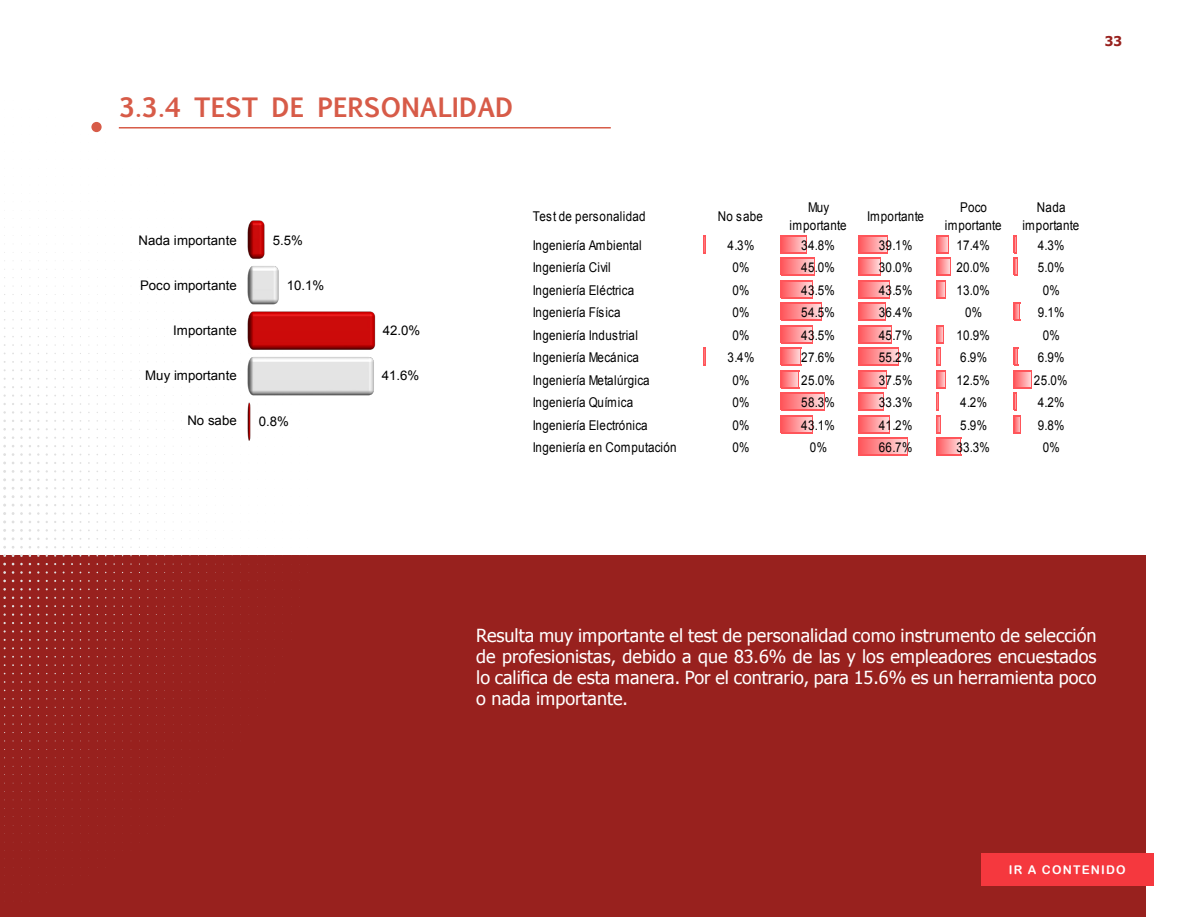
<style>
.page{position:relative;width:1188px;height:918px;background:#fff}
.page>*{position:absolute;margin:0;border:0;box-sizing:border-box;transform-origin:0 0}
.TITULOS{font:700 25.5px "Euphemia UCAS";color:#d75b48}
.t1{font:18px/21px "Tahoma";color:#fff;text-align:justify}
.t2{font:13.5px/18px "Arial";letter-spacing:.025em;color:#000;text-align:center;scale:.86 1}
.t3{font:700 13.5px "Tahoma";color:#98211e}
.t4{font:13.2px "Arial";color:#000}
.t5{font:12px "Arial Rounded MT Bold";letter-spacing:.1em;color:#fff}
</style>
<div class="page">
<div style="left:0;top:556px;width:1145px;height:361px;background:#98211e"></div>
<svg style="left:3px;top:428px;width:3px;height:11px"></svg>
<svg style="left:3px;top:470px;width:3px;height:11px"></svg>
<svg style="left:12px;top:470px;width:2px;height:11px"></svg>
<svg style="left:3px;top:487px;width:3px;height:11px"></svg>
<svg style="left:12px;top:487px;width:2px;height:11px"></svg>
<svg style="left:20px;top:487px;width:3px;height:11px"></svg>
<svg style="left:29px;top:487px;width:2px;height:11px"></svg>
<svg style="left:12px;top:504px;width:2px;height:11px"></svg>
<svg style="left:3px;top:504px;width:3px;height:19px"></svg>
<svg style="left:3px;top:529px;width:3px;height:11px"></svg>
<svg style="left:12px;top:529px;width:2px;height:11px"></svg>
<svg style="left:20px;top:529px;width:3px;height:11px"></svg>
<svg style="left:3px;top:546px;width:3px;height:11px"></svg>
<svg style="left:12px;top:546px;width:2px;height:11px"></svg>
<svg style="left:20px;top:546px;width:3px;height:11px"></svg>
<hr style="left:119px;top:127px;width:492px;height:2px;background:#d75b48">
<div style="left:91px;top:122px;width:11px;height:10px;background:#d75b48;border-radius:50%"></div>
<img style="left:247px;top:220px;width:129px;height:221px">
<svg style="left:703px;top:235px;width:3px;height:18px"></svg>
<svg style="left:781px;top:235px;width:26px;height:18px"></svg>
<div style="left:858px;top:235px;width:30px;height:18px;background:linear-gradient(to right,#ff5257,#ffddde)"></div>
<hr style="left:858px;top:235px;width:30px;height:1px;background:#ff555a">
<hr style="left:858px;top:252px;width:30px;height:1px;background:#ff555a">
<svg style="left:858px;top:236px;width:1px;height:16px"></svg>
<svg style="left:887px;top:236px;width:1px;height:16px"></svg>
<svg style="left:782px;top:259px;width:32px;height:16px"></svg>
<hr style="left:781px;top:258px;width:34px;height:1px;background:#ff555a">
<hr style="left:781px;top:275px;width:34px;height:1px;background:#ff555a">
<svg style="left:781px;top:259px;width:1px;height:16px"></svg>
<svg style="left:814px;top:259px;width:1px;height:16px"></svg>
<svg style="left:1014px;top:235px;width:4px;height:41px"></svg>
<div style="left:781px;top:280px;width:32px;height:18px;background:linear-gradient(to right,#ff555a,#ffdbdd)"></div>
<hr style="left:781px;top:280px;width:32px;height:1px;background:#ff555a">
<hr style="left:781px;top:297px;width:32px;height:1px;background:#ff555a">
<svg style="left:781px;top:281px;width:1px;height:16px"></svg>
<svg style="left:812px;top:281px;width:1px;height:16px"></svg>
<svg style="left:881px;top:281px;width:9px;height:16px"></svg>
<hr style="left:858px;top:280px;width:32px;height:1px;background:#ff555a">
<hr style="left:858px;top:297px;width:32px;height:1px;background:#ff555a">
<svg style="left:858px;top:258px;width:23px;height:39px"></svg>
<svg style="left:936px;top:235px;width:15px;height:63px"></svg>
<svg style="left:782px;top:304px;width:39px;height:16px"></svg>
<hr style="left:781px;top:303px;width:41px;height:1px;background:#ff555a">
<hr style="left:781px;top:320px;width:41px;height:1px;background:#ff555a">
<svg style="left:781px;top:304px;width:1px;height:16px"></svg>
<svg style="left:821px;top:304px;width:1px;height:16px"></svg>
<svg style="left:1014px;top:303px;width:6px;height:18px"></svg>
<div style="left:781px;top:325px;width:32px;height:18px;background:linear-gradient(to right,#ff555a,#ffdbdd)"></div>
<hr style="left:781px;top:325px;width:32px;height:1px;background:#ff555a">
<hr style="left:781px;top:342px;width:32px;height:1px;background:#ff555a">
<svg style="left:781px;top:326px;width:1px;height:16px"></svg>
<svg style="left:812px;top:326px;width:1px;height:16px"></svg>
<hr style="left:858px;top:342px;width:34px;height:1px;background:#ff555a">
<svg style="left:858px;top:303px;width:34px;height:39px"></svg>
<svg style="left:703px;top:348px;width:3px;height:18px"></svg>
<svg style="left:890px;top:349px;width:8px;height:16px"></svg>
<hr style="left:858px;top:348px;width:41px;height:1px;background:#ff555a">
<hr style="left:858px;top:365px;width:41px;height:1px;background:#ff555a">
<svg style="left:898px;top:349px;width:1px;height:16px"></svg>
<svg style="left:781px;top:348px;width:20px;height:40px"></svg>
<svg style="left:782px;top:394px;width:42px;height:16px"></svg>
<hr style="left:781px;top:393px;width:44px;height:1px;background:#ff555a">
<hr style="left:781px;top:410px;width:44px;height:1px;background:#ff555a">
<svg style="left:781px;top:394px;width:1px;height:16px"></svg>
<svg style="left:824px;top:394px;width:1px;height:16px"></svg>
<div style="left:781px;top:415px;width:32px;height:18px;background:linear-gradient(to right,#ff555a,#ffdbdd)"></div>
<hr style="left:781px;top:415px;width:32px;height:1px;background:#ff555a">
<hr style="left:781px;top:432px;width:32px;height:1px;background:#ff555a">
<svg style="left:781px;top:416px;width:1px;height:16px"></svg>
<svg style="left:812px;top:416px;width:1px;height:16px"></svg>
<div style="left:858px;top:415px;width:32px;height:18px;background:#ff555a"></div>
<svg style="left:858px;top:349px;width:32px;height:83px"></svg>
<svg style="left:1014px;top:348px;width:18px;height:85px"></svg>
<svg style="left:859px;top:439px;width:48px;height:16px"></svg>
<hr style="left:858px;top:438px;width:50px;height:1px;background:#ff555a">
<hr style="left:858px;top:455px;width:50px;height:1px;background:#ff555a">
<svg style="left:858px;top:439px;width:1px;height:16px"></svg>
<svg style="left:907px;top:439px;width:1px;height:16px"></svg>
<svg style="left:936px;top:325px;width:25px;height:131px"></svg>
<div style="left:981px;top:853px;width:173px;height:33px;background:#f5383e"></div>
<p class="TITULOS" style="left:119px;top:88px;width:396px">3.3.4 TEST DE PERSONALIDAD</p>
<p class="t3" style="left:1105px;top:31px;width:19px">33</p>
<p class="t4" style="left:139px;top:231px;width:100px">Nada importante</p>
<p class="t4" style="left:273px;top:232px;width:32px">5.5%</p>
<p class="t4" style="left:140px;top:277px;width:98px">Poco importante</p>
<p class="t4" style="left:287px;top:277px;width:39px">10.1%</p>
<p class="t4" style="left:173px;top:322px;width:65px">Importante</p>
<p class="t4" style="left:383px;top:322px;width:39px">42.0%</p>
<p class="t4" style="left:145px;top:367px;width:93px">Muy importante</p>
<p class="t4" style="left:382px;top:367px;width:39px">41.6%</p>
<p class="t4" style="left:187px;top:412px;width:51px">No sabe</p>
<p class="t4" style="left:259px;top:412px;width:32px">0.8%</p>
<p class="t2" style="left:533px;top:207px;width:133px">Test de personalidad</p>
<p class="t2" style="left:718px;top:207px;width:54px">No sabe</p>
<p class="t2" style="left:790px;top:198px;width:68px">Muy importante</p>
<p class="t2" style="left:867px;top:207px;width:68px">Importante</p>
<p class="t2" style="left:945px;top:198px;width:68px">Poco importante</p>
<p class="t2" style="left:1022px;top:198px;width:68px">Nada importante</p>
<p class="t2" style="left:533px;top:236px;width:128px">Ingeniería Ambiental</p>
<p class="t2" style="left:728px;top:236px;width:33px">4.3%</p>
<p class="t2" style="left:801px;top:236px;width:41px">34.8%</p>
<p class="t2" style="left:879px;top:236px;width:41px">39.1%</p>
<p class="t2" style="left:956px;top:236px;width:41px">17.4%</p>
<p class="t2" style="left:1038px;top:236px;width:33px">4.3%</p>
<p class="t2" style="left:533px;top:259px;width:92px">Ingeniería Civil</p>
<p class="t2" style="left:732px;top:259px;width:21px">0%</p>
<p class="t2" style="left:801px;top:259px;width:41px">45.0%</p>
<p class="t2" style="left:879px;top:259px;width:41px">30.0%</p>
<p class="t2" style="left:956px;top:259px;width:41px">20.0%</p>
<p class="t2" style="left:1038px;top:259px;width:33px">5.0%</p>
<p class="t2" style="left:533px;top:281px;width:119px">Ingeniería Eléctrica</p>
<p class="t2" style="left:732px;top:281px;width:21px">0%</p>
<p class="t2" style="left:801px;top:281px;width:41px">43.5%</p>
<p class="t2" style="left:879px;top:281px;width:41px">43.5%</p>
<p class="t2" style="left:956px;top:281px;width:41px">13.0%</p>
<p class="t2" style="left:1043px;top:281px;width:21px">0%</p>
<p class="t2" style="left:533px;top:304px;width:104px">Ingeniería Física</p>
<p class="t2" style="left:732px;top:304px;width:21px">0%</p>
<p class="t2" style="left:801px;top:304px;width:41px">54.5%</p>
<p class="t2" style="left:879px;top:304px;width:41px">36.4%</p>
<p class="t2" style="left:965px;top:304px;width:21px">0%</p>
<p class="t2" style="left:1038px;top:304px;width:33px">9.1%</p>
<p class="t2" style="left:533px;top:326px;width:124px">Ingeniería Industrial</p>
<p class="t2" style="left:732px;top:326px;width:21px">0%</p>
<p class="t2" style="left:801px;top:326px;width:41px">43.5%</p>
<p class="t2" style="left:879px;top:326px;width:41px">45.7%</p>
<p class="t2" style="left:956px;top:326px;width:41px">10.9%</p>
<p class="t2" style="left:1043px;top:326px;width:21px">0%</p>
<p class="t2" style="left:533px;top:349px;width:125px">Ingeniería Mecánica</p>
<p class="t2" style="left:728px;top:349px;width:33px">3.4%</p>
<p class="t2" style="left:801px;top:349px;width:41px">27.6%</p>
<p class="t2" style="left:879px;top:349px;width:41px">55.2%</p>
<p class="t2" style="left:960px;top:349px;width:33px">6.9%</p>
<p class="t2" style="left:1038px;top:349px;width:33px">6.9%</p>
<p class="t2" style="left:533px;top:371px;width:138px">Ingeniería Metalúrgica</p>
<p class="t2" style="left:732px;top:371px;width:21px">0%</p>
<p class="t2" style="left:801px;top:371px;width:41px">25.0%</p>
<p class="t2" style="left:879px;top:371px;width:41px">37.5%</p>
<p class="t2" style="left:956px;top:371px;width:41px">12.5%</p>
<p class="t2" style="left:1034px;top:371px;width:41px">25.0%</p>
<p class="t2" style="left:533px;top:394px;width:118px">Ingeniería Química</p>
<p class="t2" style="left:732px;top:394px;width:21px">0%</p>
<p class="t2" style="left:801px;top:394px;width:41px">58.3%</p>
<p class="t2" style="left:879px;top:394px;width:41px">33.3%</p>
<p class="t2" style="left:960px;top:394px;width:33px">4.2%</p>
<p class="t2" style="left:1038px;top:394px;width:33px">4.2%</p>
<p class="t2" style="left:533px;top:416px;width:135px">Ingeniería Electrónica</p>
<p class="t2" style="left:732px;top:416px;width:21px">0%</p>
<p class="t2" style="left:801px;top:416px;width:41px">43.1%</p>
<p class="t2" style="left:879px;top:416px;width:41px">41.2%</p>
<p class="t2" style="left:960px;top:416px;width:33px">5.9%</p>
<p class="t2" style="left:1038px;top:416px;width:33px">9.8%</p>
<p class="t2" style="left:533px;top:439px;width:169px">Ingeniería en Computación</p>
<p class="t2" style="left:732px;top:439px;width:21px">0%</p>
<p class="t2" style="left:810px;top:439px;width:21px">0%</p>
<p class="t2" style="left:879px;top:439px;width:41px">66.7%</p>
<p class="t2" style="left:956px;top:439px;width:41px">33.3%</p>
<p class="t2" style="left:1043px;top:439px;width:21px">0%</p>
<p class="t1" style="left:476px;top:624px;width:622px">Resulta muy importante el test de personalidad como instrumento de selección de profesionistas, debido a que 83.6% de las y los empleadores encuestados lo califica de esta manera. Por el contrario, para 15.6% es un herramienta poco o nada importante.</p>
<p class="t5" style="left:1009px;top:862px;width:118px">IR A CONTENIDO</p>
</div>
